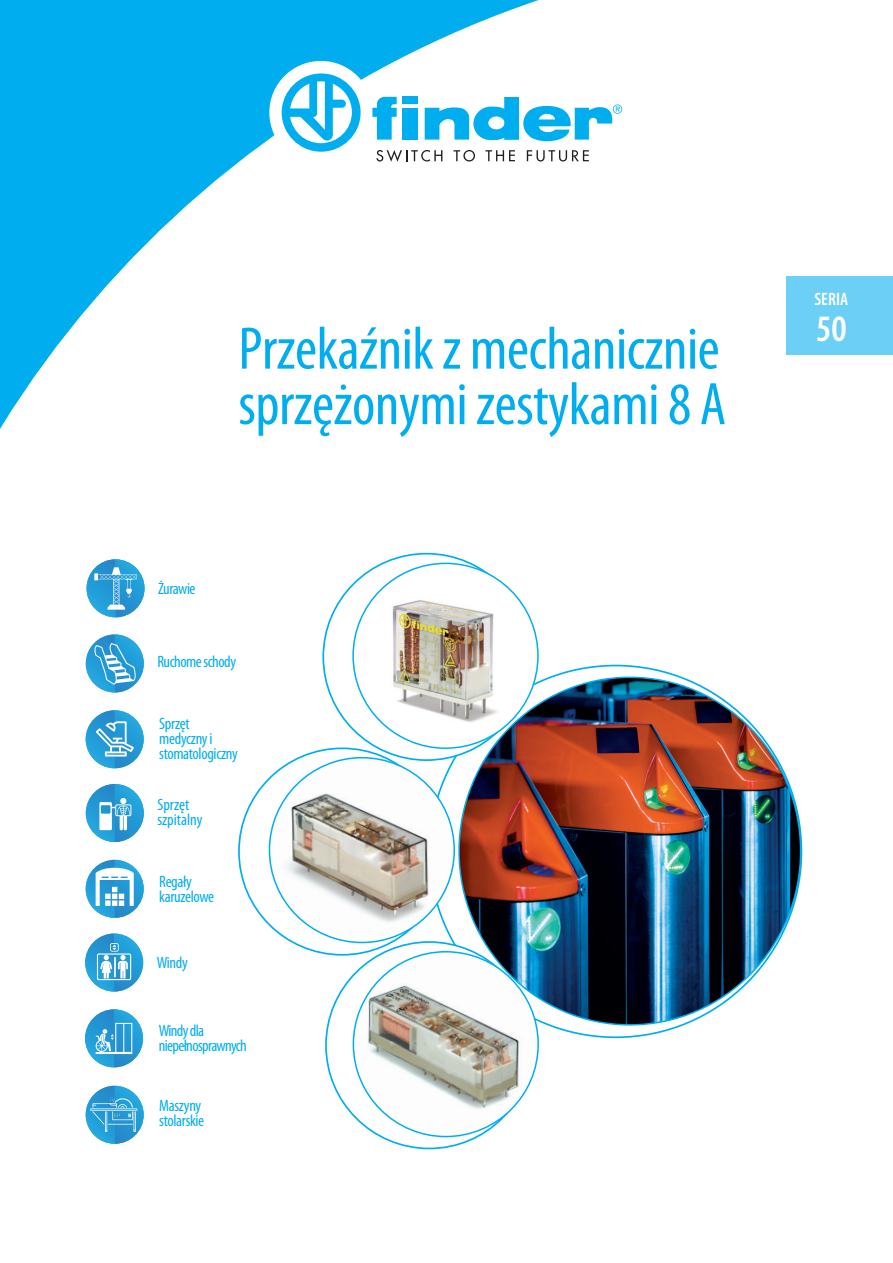
<style>
.page{position:relative;width:893px;height:1263px;background:#fff}
.page>*{position:absolute;margin:0;border:0;box-sizing:border-box;transform-origin:0 0}
.t1{font:condensed 60.6px/55.5px "Myriad Pro";letter-spacing:-.01em;color:#00aeef}
.t2{font:600 condensed 37.5px "Myriad Pro";color:#fff}
.t3{font:600 condensed 18px "Myriad Pro";color:#fff}
.t4{font:condensed 16.5px/15px "Myriad Pro";letter-spacing:-.02em;color:#00aeef}
.t5{font:condensed 16.5px/15px "Myriad Pro";letter-spacing:-.04em;color:#00aeef}
.t6{font:condensed 16.5px/15px "Myriad Pro";color:#00aeef}
</style>
<div class="page">
<svg style="left:0;top:0;width:551px;height:429px"></svg>
<div style="left:269px;top:61px;width:104px;height:103px;background:#fff;border-radius:50%"></div>
<svg style="left:282px;top:73px;width:79px;height:79px"></svg>
<svg style="left:425px;top:97px;width:197px;height:44px"></svg>
<svg style="left:372px;top:97px;width:25px;height:43px"></svg>
<div style="left:403px;top:108px;width:15px;height:32px;background:#00aeef"></div>
<div style="left:403px;top:97px;width:15px;height:7px;background:#00aeef"></div>
<svg style="left:376px;top:150px;width:66px;height:12px"></svg>
<svg style="left:454px;top:150px;width:21px;height:12px"></svg>
<svg style="left:485px;top:150px;width:30px;height:11px"></svg>
<svg style="left:527px;top:150px;width:62px;height:12px"></svg>
<img style="left:353px;top:563px;width:185px;height:185px;border-radius:92px">
<img style="left:269px;top:758px;width:185px;height:184px;border-radius:92px">
<img style="left:353px;top:952px;width:185px;height:181px">
<img style="left:459px;top:677px;width:342px;height:348px">
<img style="left:86px;top:634px;width:58px;height:58px">
<svg style="left:94px;top:643px;width:42px;height:42px;background:#53afde"></svg>
<img style="left:86px;top:710px;width:58px;height:58px">
<svg style="left:96px;top:721px;width:38px;height:35px"></svg>
<img style="left:86px;top:784px;width:58px;height:58px">
<div style="left:120px;top:798px;width:7px;height:6px;background:#fff;border-radius:3px"></div>
<svg style="left:99px;top:802px;width:32px;height:28px"></svg>
<img style="left:86px;top:860px;width:58px;height:58px">
<svg style="left:96px;top:868px;width:38px;height:38px"></svg>
<img style="left:85px;top:933px;width:58px;height:58px">
<svg style="left:97px;top:943px;width:34px;height:37px"></svg>
<hr style="left:114px;top:957px;width:2px;height:20px;background:#fff">
<img style="left:85px;top:1009px;width:58px;height:58px">
<svg style="left:96px;top:1023px;width:36px;height:31px"></svg>
<img style="left:86px;top:1086px;width:58px;height:58px">
<hr style="left:90px;top:1108px;width:47px;height:3px;background:#fff">
<svg style="left:93px;top:1097px;width:43px;height:35px;background:#48a9db"></svg>
<img style="left:87px;top:559px;width:58px;height:58px">
<svg style="left:94px;top:567px;width:43px;height:43px;background:#48aadb"></svg>
<div style="left:787px;top:276px;width:106px;height:79px;background:#6bcff6"></div>
<h1 class="t1" style="left:238px;top:320px;width:489px">Przekaźnik z mechanicznie sprzężonymi zestykami 8 A</h1>
<p class="t4" style="left:158px;top:580px;width:39px">Żurawie</p>
<p class="t4" style="left:157px;top:654px;width:80px">Ruchome schody</p>
<p class="t4" style="left:159px;top:715px;width:80px">Sprzęt medyczny i stomatologiczny</p>
<p class="t6" style="left:157px;top:797px;width:47px">Sprzęt szpitalny</p>
<p class="t4" style="left:159px;top:874px;width:56px">Regały karuzelowe</p>
<p class="t4" style="left:157px;top:955px;width:33px">Windy</p>
<p class="t5" style="left:159px;top:1023px;width:90px">Windy dla niepełnosprawnych</p>
<p class="t4" style="left:159px;top:1098px;width:47px">Maszyny stolarskie</p>
<p class="t3" style="left:814px;top:289px;width:35px">SЕRIA</p>
<h2 class="t2" style="left:816px;top:308px;width:32px">50</h2>
</div>
